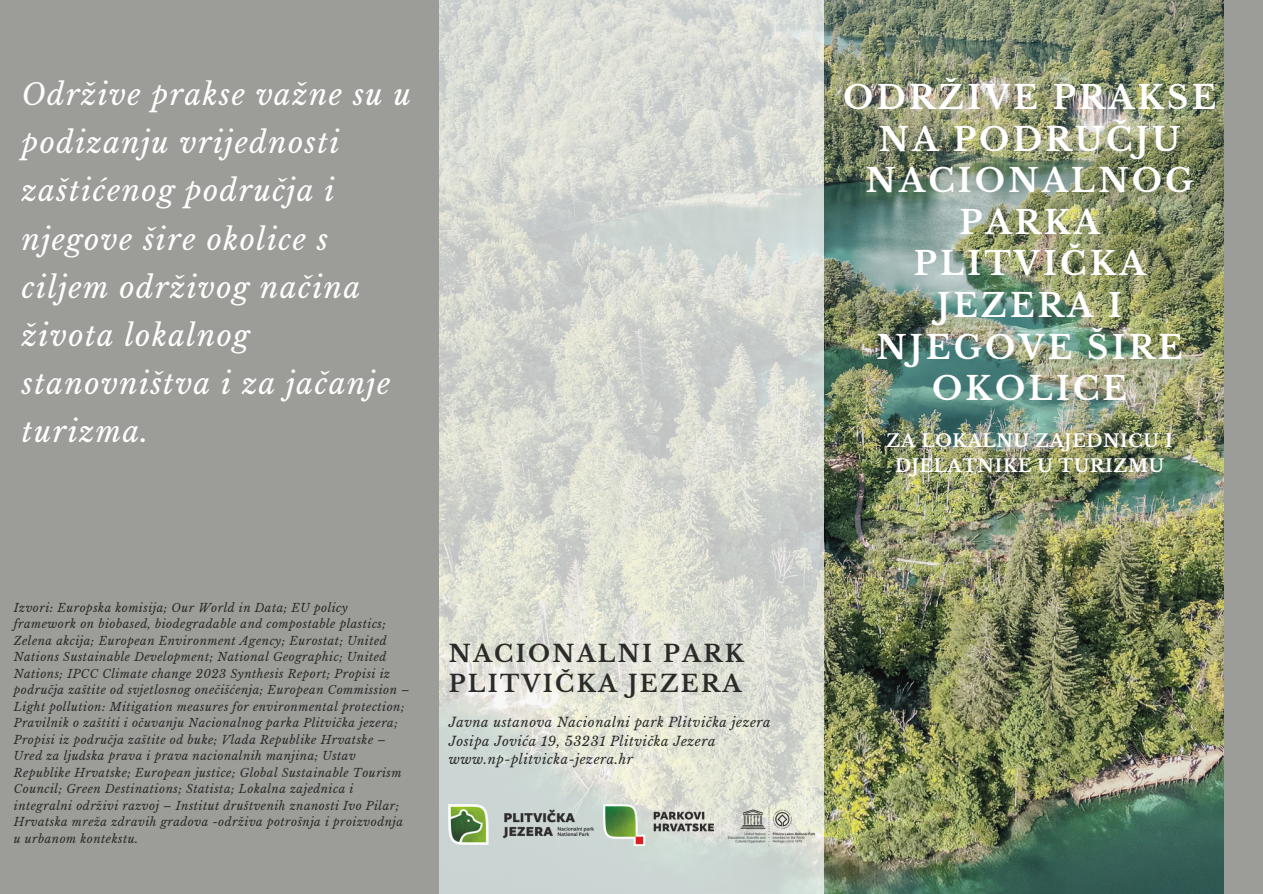
<style>
.page{position:relative;width:1263px;height:894px;background:#fff}
.page>*{position:absolute;margin:0;border:0;box-sizing:border-box;transform-origin:0 0}
.t1{font:700 32.1px/41.5px "Libre Baskerville";letter-spacing:.1em;color:#fff;text-align:center}
.t2{font:italic 29.1px/48.2px "Libre Baskerville";letter-spacing:.05em;color:#fff}
.t3{font:700 23.4px/29.5px "Libre Baskerville";letter-spacing:.1em;color:#2b2b2a}
.t4{font:700 17.55px/24.8px "Libre Baskerville";letter-spacing:.04em;color:#fff;text-align:center}
.t5{font:italic 13.2px/18.6px "Libre Baskerville";letter-spacing:.04em;color:#2b2b2a}
.t6{font:italic 11.7px/16.5px "Libre Baskerville";letter-spacing:.04em;color:#2b2b2a}
</style>
<div class="page">
<div style="left:0;top:0;width:1263px;height:893px;background:#9c9c98"></div>
<img style="left:824px;top:0;width:400px;height:893px">
<svg style="left:439px;top:0;width:385px;height:893px;background:#d7dad3"></svg>
<img style="left:723px;top:791px;width:95px;height:67px">
<img style="left:449px;top:804px;width:145px;height:40px">
<img style="left:604px;top:804px;width:110px;height:41px">
<h5 class="t2" style="left:22px;top:71px;width:391px">Održive prakse važne su u podizanju vrijednosti zaštićenog područja i njegove šire okolice s ciljem održivog načina života lokalnog stanovništva i za jačanje turizma.</h5>
<p class="t6" style="left:14px;top:599px;width:397px">Izvori: Europska komisija; Our World in Data; EU policy framework on biobased, biodegradable and compostable plastics; Zelena akcija; European Environment Agency; Eurostat; United Nations Sustainable Development; National Geographic; United Nations; IPCC Climate change 2023 Synthesis Report; Propisi iz područja zaštite od svjetlosnog onečišćenja; European Commission – Light pollution: Mitigation measures for environmental protection; Pravilnik o zaštiti i očuvanju Nacionalnog parka Plitvička jezera; Propisi iz područja zaštite od buke; Vlada Republike Hrvatske – Ured za ljudska prava i prava nacionalnih manjina; Ustav Republike Hrvatske; European justice; Global Sustainable Tourism Council; Green Destinations; Statista; Lokalna zajednica i integralni održivi razvoj – Institut društvenih znanosti Ivo Pilar; Hrvatska mreža zdravih gradova -održiva potrošnja i proizvodnja u urbanom kontekstu.</p>
<p class="t3" style="left:449px;top:639px;width:297px">NACIONALNI PARK<br>PLITVIČKA JEZERA</p>
<h3 class="t5" style="left:449px;top:712px;width:323px">Javna ustanova Nacionalni park Plitvička jezera<br>Josipa Jovića 19, 53231 Plitvička Jezera www.np-plitvicka-jezera.hr</h3>
<p class="t1" style="left:843px;top:77px;width:375px">ODRŽIVE PRAKSE<br>NA PODRUČJU<br>NACIONALNOG<br>PARKA<br>PLITVIČKA<br>JEZERA I<br>NJEGOVE ŠIRE<br>OKOLICE</p>
<h2 class="t4" style="left:887px;top:429px;width:287px">ZA LOKALNU ZAJEDNICU I<br>DJELATNIKE U TURIZMU</h2>
</div>
